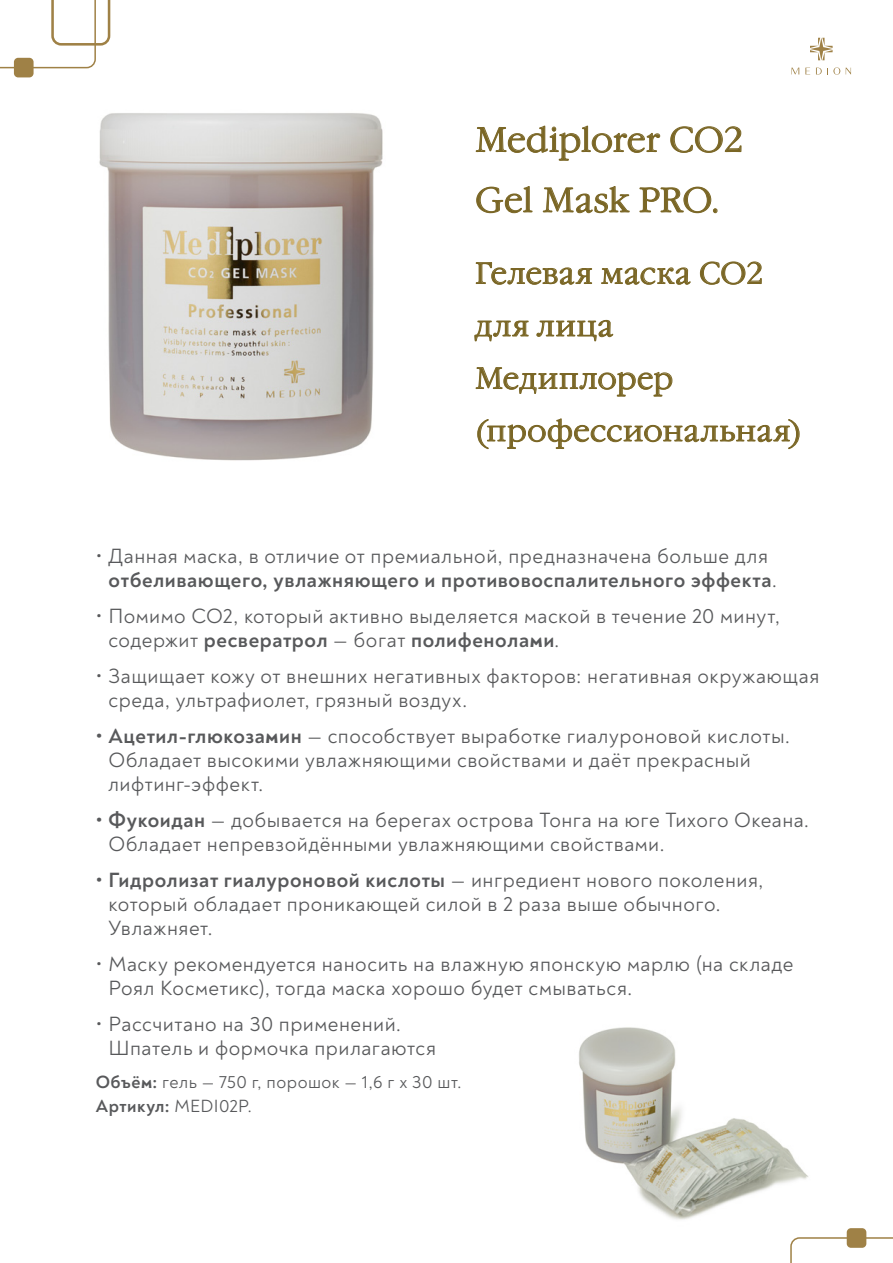
<style>
.page{position:relative;width:893px;height:1263px;background:#fff}
.page>*{position:absolute;margin:0;border:0;box-sizing:border-box;transform-origin:0 0}
.t1{font:34.5px/60.3px "Garamond C";color:#7a6625}
.t2{font:30px/52.5px "Garamond C";letter-spacing:.025em;color:#7a6625}
.t3{font:21px/24px "Noah";letter-spacing:.025em;color:#58595b}
.t4{font:18px/24px "Noah";letter-spacing:.025em;color:#58595b}
.s1{font-weight:700}
</style>
<div class="page">
<img style="left:0;top:18px;width:493px;height:443px">
<img style="left:579px;top:1027px;width:230px;height:193px">
<svg style="left:476px;top:126px;width:184px;height:35px"></svg>
<svg style="left:670px;top:126px;width:71px;height:27px"></svg>
<svg style="left:476px;top:186px;width:56px;height:27px"></svg>
<svg style="left:543px;top:186px;width:87px;height:27px"></svg>
<svg style="left:640px;top:187px;width:77px;height:26px"></svg>
<svg style="left:476px;top:262px;width:116px;height:23px"></svg>
<svg style="left:601px;top:267px;width:90px;height:18px"></svg>
<svg style="left:700px;top:261px;width:62px;height:24px"></svg>
<svg style="left:474px;top:315px;width:55px;height:44px"></svg>
<svg style="left:537px;top:319px;width:76px;height:23px"></svg>
<svg style="left:476px;top:367px;width:196px;height:45px"></svg>
<svg style="left:477px;top:418px;width:322px;height:31px"></svg>
<svg style="left:810px;top:38px;width:23px;height:22px"></svg>
<svg style="left:805px;top:68px;width:5px;height:6px"></svg>
<svg style="left:816px;top:67px;width:24px;height:8px"></svg>
<svg style="left:791px;top:68px;width:8px;height:7px"></svg>
<svg style="left:846px;top:68px;width:5px;height:7px"></svg>
<svg style="left:790px;top:1237px;width:103px;height:26px"></svg>
<svg style="left:0;top:0;width:110px;height:68px"></svg>
<div style="left:14px;top:58px;width:20px;height:19px;background:#9f8146;border-radius:4px"></div>
<div style="left:847px;top:1228px;width:19px;height:20px;background:#9f8146;border-radius:4px"></div>
<h1 class="t1" style="left:475px;top:111px;width:270px">Mediplorer CO2<br>Gel Mask PRO.</h1>
<h2 class="t2" style="left:475px;top:248px;width:328px">Гелевая маска СО2 для лица<br>Медиплорер (профессиональная)</h2>
<p class="t3" style="left:109px;top:544px;width:670px;text-indent:-13px">• Данная маска, в отличие от премиальной, предназначена больше для <span class="s1">отбеливающего, увлажняющего и противовоспалительного эффекта</span>.</p>
<p class="t3" style="left:109px;top:604px;width:673px;text-indent:-13px">• Помимо СО2, который активно выделяется маской в течение 20 минут, содержит <span class="s1">ресвератрол</span> — богат <span class="s1">полифенолами</span>.</p>
<p class="t3" style="left:109px;top:664px;width:712px;text-indent:-13px">• Защищает кожу от внешних негативных факторов: негативная окружающая среда, ультрафиолет, грязный воздух.</p>
<p class="t3" style="left:109px;top:724px;width:683px;text-indent:-13px"><span class="s1">• Ацетил-глюкозамин</span> — способствует выработке гиалуроновой кислоты.<br>Обладает высокими увлажняющими свойствами и даёт прекрасный лифтинг-эффект.</p>
<p class="t3" style="left:109px;top:808px;width:702px;text-indent:-13px"><span class="s1">• Фукоидан</span> — добывается на берегах острова Тонга на юге Тихого Океана.<br>Обладает непревзойдёнными увлажняющими свойствами.</p>
<p class="t3" style="left:109px;top:868px;width:656px;text-indent:-13px"><span class="s1">• Гидролизат гиалуроновой кислоты</span> — ингредиент нового поколения, который обладает проникающей силой в 2 раза выше обычного.<br>Увлажняет.</p>
<p class="t3" style="left:109px;top:952px;width:686px;text-indent:-13px">• Маску рекомендуется наносить на влажную японскую марлю (на складе<br>Роял Косметикс), тогда маска хорошо будет смываться.</p>
<p class="t3" style="left:109px;top:1012px;width:329px;text-indent:-13px">• Рассчитано на 30 применений.<br>Шпатель и формочка прилагаются</p>
<p class="t4" style="left:96px;top:1070px;width:367px"><span class="s1">Объём:</span> гель — 750 г, порошок — 1,6 г х 30 шт.<br><span class="s1">Артикул:</span> MEDI02P.</p>
</div>
